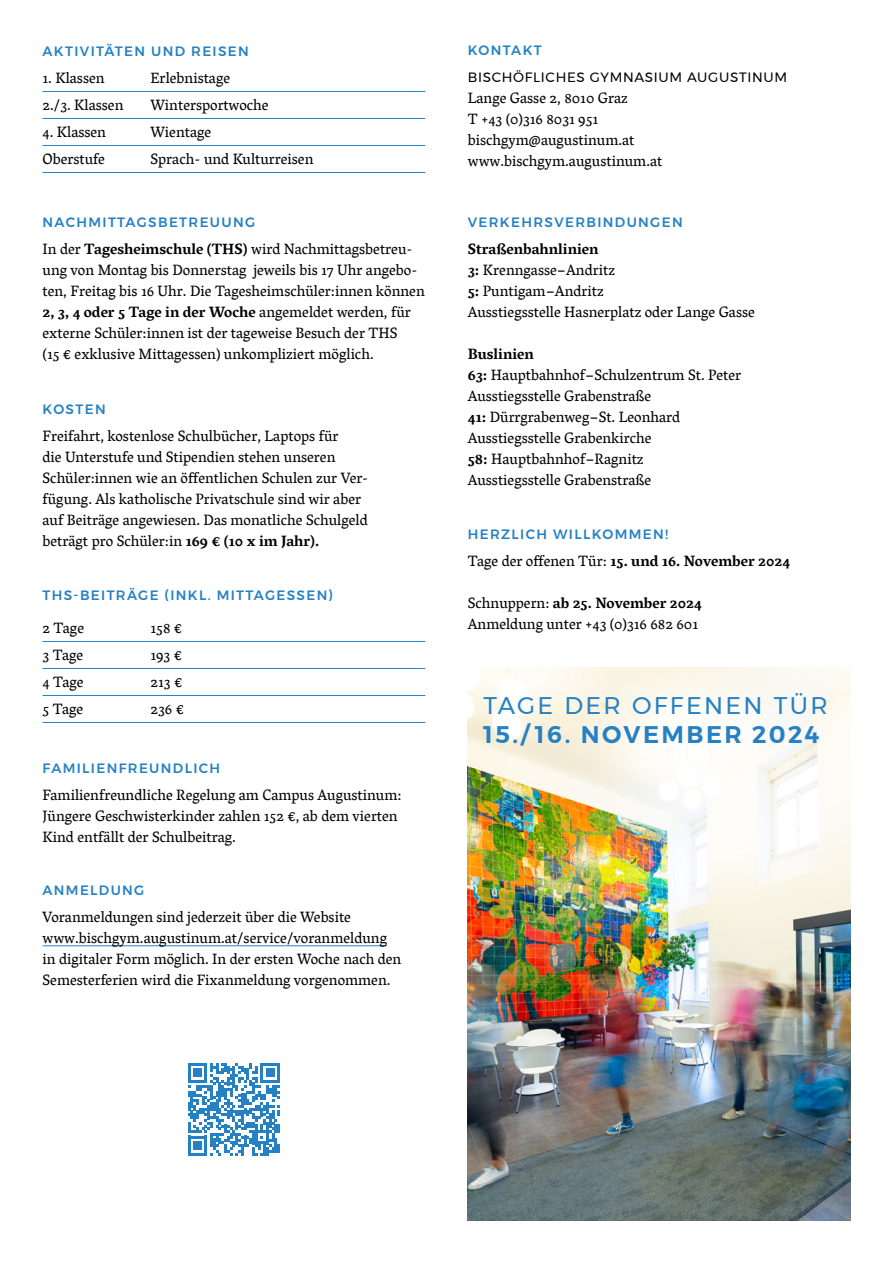
<style>
.page{position:relative;width:893px;height:1263px;background:#fff}
.page>*{position:absolute;margin:0;border:0;box-sizing:border-box;transform-origin:0 0}
.subline{font:600 24px "Montserrat";letter-spacing:.1em;color:#2581c4}
.subline-2{font:24px "Montserrat";letter-spacing:.1em;color:#2581c4}
.fließ{font:15px/21px "Vesper";color:#000}
.fließ_tabellen{font:15px "Vesper";color:#000}
.fließ-2{font:700 15px "Vesper";color:#000}
.subline-3{font:500 13.5px "Montserrat";letter-spacing:.1em;color:#2581c4}
.fließ-3{font:13.5px "Montserrat";letter-spacing:.05em;color:#000}
.s1{font-weight:700}
.s2{font-weight:400}
</style>
<div class="page">
<hr style="left:43px;top:945px;width:344px;height:1px;background:#2581c4">
<svg style="left:188px;top:1063px;width:92px;height:92px"></svg>
<img style="left:468px;top:668px;width:382px;height:552px">
<hr style="left:43px;top:641px;width:382px;height:1px;background:#2581c4">
<hr style="left:43px;top:668px;width:382px;height:1px;background:#2581c4">
<hr style="left:43px;top:695px;width:382px;height:1px;background:#2581c4">
<hr style="left:43px;top:722px;width:382px;height:1px;background:#2581c4">
<hr style="left:43px;top:91px;width:382px;height:1px;background:#2581c4">
<hr style="left:43px;top:118px;width:382px;height:1px;background:#2581c4">
<hr style="left:43px;top:145px;width:382px;height:1px;background:#2581c4">
<hr style="left:43px;top:172px;width:382px;height:1px;background:#2581c4">
<p class="subline-3" style="left:43px;top:40px;width:208px">AKTIVITÄTEN UND REISEN</p>
<p class="fließ_tabellen" style="left:43px;top:67px;width:64px">1. Klassen</p>
<p class="fließ_tabellen" style="left:151px;top:67px;width:81px">Erlebnistage</p>
<p class="fließ_tabellen" style="left:43px;top:94px;width:82px">2./3. Klassen</p>
<p class="fließ_tabellen" style="left:151px;top:94px;width:120px">Wintersportwoche</p>
<p class="fließ_tabellen" style="left:43px;top:121px;width:65px">4. Klassen</p>
<p class="fließ_tabellen" style="left:151px;top:121px;width:62px">Wientage</p>
<p class="fließ_tabellen" style="left:43px;top:148px;width:64px">Oberstufe</p>
<p class="fließ_tabellen" style="left:151px;top:148px;width:164px">Sprach- und Kulturreisen</p>
<p class="subline-3" style="left:43px;top:211px;width:214px">NACHMITTAGSBETREUUNG</p>
<p class="fließ" style="left:43px;top:238px;width:384px">In der <span class="s1">Tagesheimschule (THS)</span> wird Nachmittagsbetreu&shy;ung von Montag bis Donnerstag jeweils bis 17 Uhr angebo&shy;ten, Freitag bis 16 Uhr. Die Tagesheimschüler:innen können <span class="s1">2, 3, 4 oder 5 Tage in der Woche</span> angemeldet werden, für externe Schüler:innen ist der tageweise Besuch der THS<br>(15 € exklusive Mittagessen) unkompliziert möglich.</p>
<p class="subline-3" style="left:43px;top:398px;width:65px">KOSTEN</p>
<p class="fließ" style="left:43px;top:425px;width:327px">Freifahrt, kostenlose Schulbücher, Laptops für<br>die Unterstufe und Stipendien stehen unseren Schüler:innen wie an öffentlichen Schulen zur Ver&shy;fügung. Als katholische Privatschule sind wir aber auf Beiträge angewiesen. Das monatliche Schulgeld beträgt pro Schüler:in <span class="s1">169 € (10 x im Jahr).</span></p>
<p class="subline-3" style="left:43px;top:584px;width:292px">THS-BEITRÄGE (INKL. MITTAGESSEN)</p>
<p class="fließ_tabellen" style="left:43px;top:617px;width:43px">2 Tage</p>
<p class="fließ_tabellen" style="left:151px;top:617px;width:33px">158 €</p>
<p class="fließ_tabellen" style="left:43px;top:644px;width:42px">3 Tage</p>
<p class="fließ_tabellen" style="left:151px;top:644px;width:33px">193 €</p>
<p class="fließ_tabellen" style="left:43px;top:671px;width:43px">4 Tage</p>
<p class="fließ_tabellen" style="left:151px;top:671px;width:33px">213 €</p>
<p class="fließ_tabellen" style="left:43px;top:698px;width:42px">5 Tage</p>
<p class="fließ_tabellen" style="left:151px;top:698px;width:35px">236 €</p>
<p class="subline-3" style="left:43px;top:757px;width:179px">FAMILIENFREUNDLICH</p>
<p class="fließ" style="left:43px;top:784px;width:361px">Familienfreundliche Regelung am Campus Augustinum:</p>
<p class="fließ" style="left:43px;top:805px;width:357px">Jüngere Geschwisterkinder zahlen 152 €, ab dem vierten<br>Kind entfällt der Schulbeitrag.</p>
<p class="subline-3" style="left:43px;top:879px;width:103px">ANMELDUNG</p>
<p class="fließ" style="left:43px;top:906px;width:346px">Voranmeldungen sind jederzeit über die Website www.bischgym.augustinum.at/service/voranmeldung</p>
<p class="fließ" style="left:43px;top:948px;width:360px">in digitaler Form möglich. In der ersten Woche nach den<br>Semesterferien wird die Fixanmeldung vorgenommen.</p>
<p class="subline-3" style="left:468px;top:40px;width:75px">KONTAKT</p>
<p class="fließ-3" style="left:468px;top:67px;width:321px">BISCHÖFLICHES GYMNASIUM AUGUSTINUM</p>
<p class="fließ" style="left:468px;top:87px;width:162px">Lange Gasse 2, 8010 Graz</p>
<p class="fließ" style="left:468px;top:108px;width:132px">T +43 (0)316 8031 951</p>
<p class="fließ" style="left:468px;top:129px;width:168px">bischgym@augustinum.at</p>
<p class="fließ" style="left:468px;top:150px;width:196px">www.bischgym.augustinum.at</p>
<p class="subline-3" style="left:468px;top:211px;width:216px">VERKEHRSVERBINDUNGEN</p>
<p class="fließ-2" style="left:468px;top:238px;width:132px">Straßenbahnlinien</p>
<p class="fließ" style="left:468px;top:259px;width:149px"><span class="s1">3:</span> Krenngasse–Andritz<br><span class="s1">5:</span> Puntigam–Andritz</p>
<p class="fließ" style="left:468px;top:301px;width:289px">Ausstiegsstelle Hasnerplatz oder Lange Gasse</p>
<p class="fließ" style="left:468px;top:343px;width:275px"><span class="s1">Buslinien<br>63:</span> Hauptbahnhof–Schulzentrum St. Peter<br>Ausstiegsstelle Grabenstraße</p>
<p class="fließ" style="left:468px;top:406px;width:214px"><span class="s1">41:</span> Dürrgrabenweg–St. Leonhard<br>Ausstiegsstelle Grabenkirche</p>
<p class="fließ" style="left:468px;top:448px;width:177px"><span class="s1">58:</span> Hauptbahnhof–Ragnitz</p>
<p class="fließ" style="left:468px;top:469px;width:185px">Ausstiegsstelle Grabenstraße</p>
<p class="subline-3" style="left:468px;top:523px;width:202px">HERZLICH WILLKOMMEN!</p>
<p class="fließ-2" style="left:468px;top:550px;width:324px"><span class="s2">Tage der offenen Tür:</span> 15. und 16. November 2024</p>
<p class="fließ-2" style="left:468px;top:592px;width:235px"><span class="s2">Schnuppern:</span> ab 25. November 2024</p>
<p class="fließ" style="left:468px;top:613px;width:232px">Anmeldung unter +43 (0)316 682 601</p>
<p class="subline-2" style="left:483px;top:687px;width:346px">TAGE DER OFFENEN TÜR</p>
<p class="subline" style="left:483px;top:715px;width:338px">15./ 16. NOVEMBER 2024</p>
</div>
